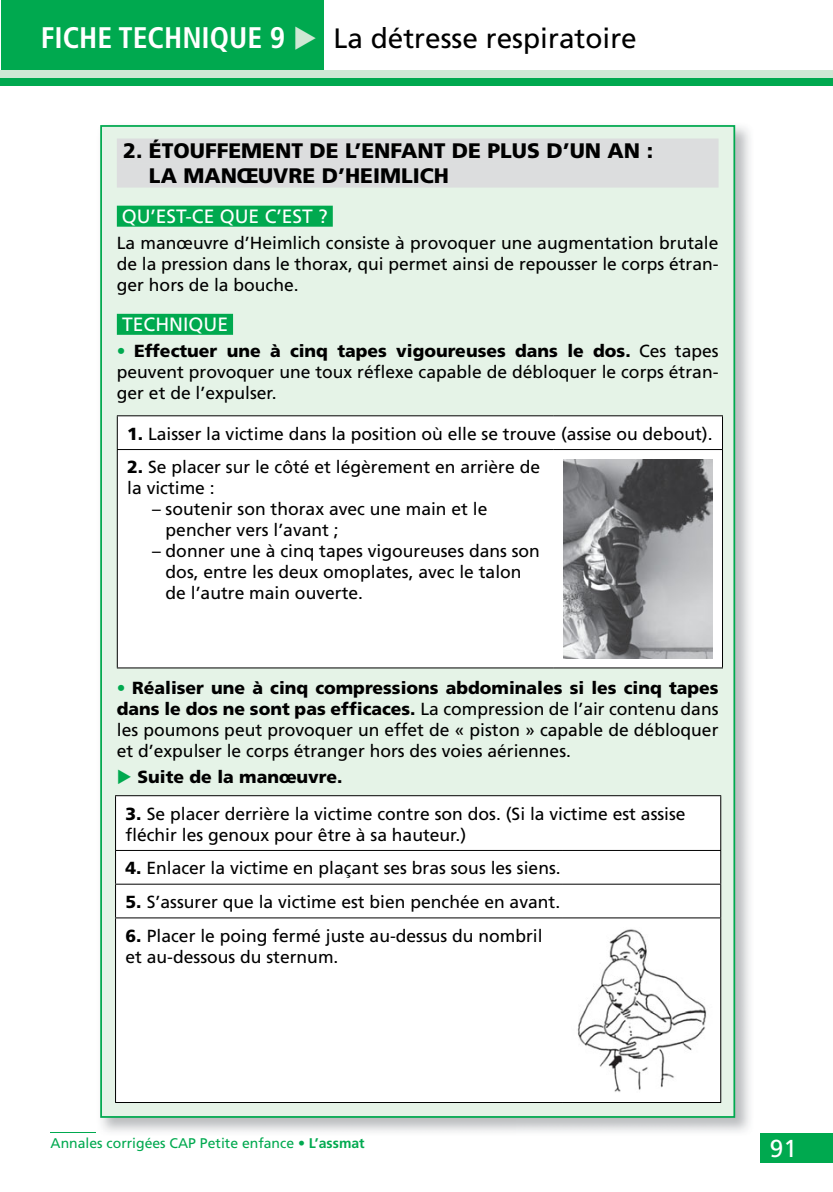
<style>
.page{position:relative;width:833px;height:1192px;background:#fff}
.page>*{position:absolute;margin:0;border:0;box-sizing:border-box;transform-origin:0 0}
.t1{font:28px "Frutiger";color:#000}
.t2{font:24.5px "Frutiger";color:#fff}
.t3{font:900 21px/24.5px "Frutiger";color:#000}
.t4{font:19.25px "Frutiger";color:#fff}
.t5{font:17.5px/21px "Frutiger";color:#000}
.t6{font:900 17.5px "Frutiger";color:#000}
.t7{font:14px "Frutiger";color:#00a94f}
.s1{font-weight:700;font-stretch:condensed;font-size:29.75px;color:#fff}
.s2{color:#cfe8d4}
.s3{color:#00a94f}
.s4{font-weight:900}
.s5{font-weight:700}
</style>
<div class="page">
<div style="left:760px;top:1132px;width:73px;height:30px;background:#00a94f"></div>
<hr style="left:51px;top:1132px;width:314px;height:1px;background:#00a94f">
<div style="left:1px;top:0;width:322px;height:70px;background:#00a94f"></div>
<div style="left:1px;top:78px;width:832px;height:7px;background:#00a94f"></div>
<svg style="left:0;top:70px;width:1px;height:15px"></svg>
<div style="left:1px;top:70px;width:832px;height:8px;background:#cfe8d4"></div>
<img style="left:100px;top:125px;width:650px;height:1007px">
<img style="left:97px;top:1132px;width:268px;height:1px">
<div style="left:101px;top:126px;width:633px;height:990px;background:#e5f3e7"></div>
<div style="left:117px;top:138px;width:602px;height:25px;background:#dcddde"></div>
<div style="left:117px;top:163px;width:602px;height:24px;background:#dcddde"></div>
<div style="left:117px;top:206px;width:216px;height:21px;background:#00a94f"></div>
<div style="left:117px;top:314px;width:116px;height:21px;background:#00a94f"></div>
<div style="left:118px;top:416px;width:604px;height:251px;background:#fff"></div>
<hr style="left:117px;top:415px;width:437px;height:1px;background:#000">
<hr style="left:117px;top:416px;width:1px;height:33px;background:#000">
<hr style="left:554px;top:415px;width:169px;height:1px;background:#000">
<hr style="left:722px;top:416px;width:1px;height:33px;background:#000">
<hr style="left:117px;top:449px;width:437px;height:1px;background:#000">
<hr style="left:117px;top:450px;width:1px;height:217px;background:#000">
<hr style="left:554px;top:449px;width:169px;height:1px;background:#000">
<hr style="left:722px;top:450px;width:1px;height:217px;background:#000">
<hr style="left:117px;top:667px;width:437px;height:1px;background:#000">
<hr style="left:554px;top:667px;width:169px;height:1px;background:#000">
<img style="left:564px;top:459px;width:149px;height:199px">
<div style="left:116px;top:796px;width:604px;height:305px;background:#fff"></div>
<hr style="left:115px;top:795px;width:447px;height:1px;background:#000">
<hr style="left:115px;top:796px;width:1px;height:53px;background:#000">
<hr style="left:562px;top:795px;width:159px;height:1px;background:#000">
<hr style="left:720px;top:796px;width:1px;height:53px;background:#000">
<hr style="left:115px;top:849px;width:447px;height:1px;background:#000">
<hr style="left:115px;top:850px;width:1px;height:33px;background:#000">
<hr style="left:562px;top:849px;width:159px;height:1px;background:#000">
<hr style="left:720px;top:850px;width:1px;height:33px;background:#000">
<hr style="left:115px;top:883px;width:447px;height:1px;background:#000">
<hr style="left:115px;top:884px;width:1px;height:33px;background:#000">
<hr style="left:562px;top:883px;width:159px;height:1px;background:#000">
<hr style="left:720px;top:884px;width:1px;height:33px;background:#000">
<hr style="left:115px;top:917px;width:447px;height:1px;background:#000">
<hr style="left:115px;top:918px;width:1px;height:183px;background:#000">
<hr style="left:562px;top:917px;width:159px;height:1px;background:#000">
<hr style="left:720px;top:918px;width:1px;height:183px;background:#000">
<hr style="left:115px;top:1101px;width:447px;height:1px;background:#000">
<hr style="left:562px;top:1101px;width:159px;height:1px;background:#000">
<img style="left:572px;top:927px;width:141px;height:165px">
<h1 class="t1" style="left:41px;top:22px;width:598px"><span class="s1">FICHE TECHNIQUE 9</span> <span class="s2">◆</span> La détresse respiratoire</h1>
<p class="t3" style="left:149px;top:139px;width:506px;text-indent:-26px">2. ÉTOUFFEMENT DE L’ENFANT DE PLUS D’UN AN :<br>LA MANŒUVRE D’HEIMLICH</p>
<p class="t4" style="left:122px;top:205px;width:208px">QU’EST-CE QUE C’EST ?</p>
<p class="t5" style="left:117px;top:232px;width:603px;text-align:justify">La manœuvre d’Heimlich consiste à provoquer une augmentation brutale de la pression dans le thorax, qui permet ainsi de repousser le corps étran&shy;ger hors de la bouche.</p>
<p class="t4" style="left:122px;top:313px;width:107px">TECHNIQUE</p>
<p class="t5" style="left:117px;top:340px;width:603px;text-align:justify"><span class="s3">•</span> <span class="s4">Effectuer une à cinq tapes vigoureuses dans le dos.</span> Ces tapes peuvent provoquer une toux réflexe capable de débloquer le corps étran&shy;ger et de l’expulser.</p>
<p class="t5" style="left:127px;top:423px;width:587px"><span class="s4">1.</span> Laisser la victime dans la position où elle se trouve (assise ou debout).</p>
<p class="t5" style="left:127px;top:457px;width:414px"><span class="s4">2.</span> Se placer sur le côté et légèrement en arrière de la victime :</p>
<p class="t5" style="left:166px;top:499px;width:323px;text-indent:-14px">– soutenir son thorax avec une main et le pencher vers l’avant ;</p>
<p class="t5" style="left:166px;top:541px;width:376px;text-indent:-14px">– donner une à cinq tapes vigoureuses dans son dos, entre les deux omoplates, avec le talon de l’autre main ouverte.</p>
<p class="t5" style="left:117px;top:677px;width:603px;text-align:justify"><span class="s3">•</span> <span class="s4">Réaliser une à cinq compressions abdominales si les cinq tapes dans le dos ne sont pas efficaces.</span> La compression de l’air contenu dans les poumons peut provoquer un effet de « piston » capable de débloquer et d’expulser le corps étranger hors des voies aériennes.</p>
<p class="t6" style="left:117px;top:766px;width:227px"><span class="s3">◆</span> Suite de la manœuvre.</p>
<p class="t5" style="left:125px;top:803px;width:562px"><span class="s4">3.</span> Se placer derrière la victime contre son dos. (Si la victime est assise fléchir les genoux pour être à sa hauteur.)</p>
<p class="t5" style="left:125px;top:857px;width:437px"><span class="s4">4.</span> Enlacer la victime en plaçant ses bras sous les siens.</p>
<p class="t5" style="left:125px;top:891px;width:436px"><span class="s4">5.</span> S’assurer que la victime est bien penchée en avant.</p>
<p class="t5" style="left:125px;top:925px;width:419px"><span class="s4">6.</span> Placer le poing fermé juste au-dessus du nombril et au-dessous du sternum.</p>
<p class="t7" style="left:51px;top:1134px;width:316px">Annales corrigées CAP Petite enfance • <span class="s5">L’assmat</span></p>
<h2 class="t2" style="left:770px;top:1133px;width:29px">91</h2>
</div>
